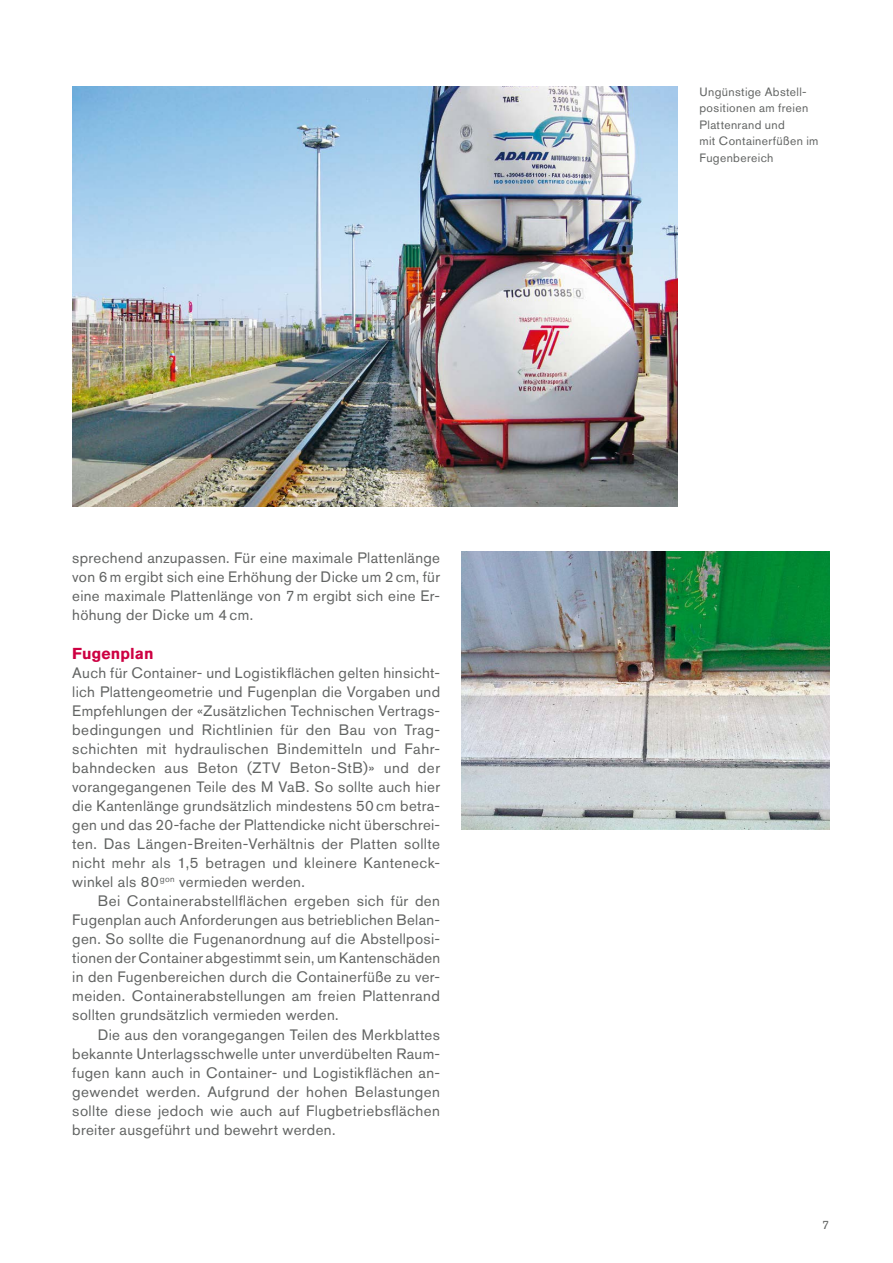
<style>
.page{position:relative;width:893px;height:1263px;background:#fff}
.page>*{position:absolute;margin:0;border:0;box-sizing:border-box;transform-origin:0 0}
.t1{font:700 15.75px "Akzidenz Grotesk BE";letter-spacing:.01em;color:#cd0042}
.t2{font:15px/19px "Akzidenz Grotesk BE";letter-spacing:.025em;color:#626463;text-align:justify}
.t3{font:12px/16.5px "Akzidenz Grotesk BE";letter-spacing:.03em;color:#626463}
</style>
<div class="page">
<img style="left:72px;top:87px;width:606px;height:419px">
<img style="left:461px;top:552px;width:368px;height:278px">
<p class="t2" style="left:72px;top:548px;width:369px">sprechend anzupassen. Für eine maximale Plattenlänge von 6 m ergibt sich eine Erhöhung der Dicke um 2 cm, für eine maximale Plattenlänge von 7 m ergibt sich eine Er&shy;höhung der Dicke um 4 cm.</p>
<p class="t1" style="left:72px;top:644px;width:83px">Fugenplan</p>
<p class="t2" style="left:72px;top:663px;width:369px">Auch für Container- und Logistikflächen gelten hinsicht&shy;lich Plattengeometrie und Fugenplan die Vorgaben und Empfehlungen der «Zusätzlichen Technischen Vertrags&shy;bedingungen und Richtlinien für den Bau von Trag&shy;schichten mit hydraulischen Bindemitteln und Fahr&shy;bahndecken aus Beton (ZTV Beton-StB)» und der vorangegangenen Teile des M VaB. So sollte auch hier die Kantenlänge grundsätzlich mindestens 50 cm betra&shy;gen und das 20-fache der Plattendicke nicht überschrei&shy;ten. Das Längen-Breiten-Verhältnis der Platten sollte nicht mehr als 1,5 betragen und kleinere Kanteneck&shy;winkel als 80<sup>gon</sup> vermieden werden.</p>
<p class="t2" style="left:72px;top:891px;width:369px;text-indent:26px">Bei Containerabstellflächen ergeben sich für den Fugenplan auch Anforderungen aus betrieblichen Belan&shy;gen. So sollte die Fugenanordnung auf die Abstellposi&shy;tionen der Container abgestimmt sein, um Kantenschäden in den Fugenbereichen durch die Containerfüße zu ver&shy;meiden. Containerabstellungen am freien Plattenrand sollten grundsätzlich vermieden werden.</p>
<p class="t2" style="left:72px;top:1025px;width:369px;text-indent:26px">Die aus den vorangegangen Teilen des Merkblattes bekannte Unterlagsschwelle unter unverdübelten Raum&shy;fugen kann auch in Container- und Logistikflächen an&shy;gewendet werden. Aufgrund der hohen Belastungen sollte diese jedoch wie auch auf Flugbetriebsflächen breiter ausgeführt und bewehrt werden.</p>
<p class="t3" style="left:699px;top:83px;width:121px">Ungünstige Abstell&shy;positionen am freien<br>Plattenrand und<br>mit Containerfüßen im<br>Fugenbereich</p>
<p class="t3" style="left:822px;top:1217px;width:8px">7</p>
</div>
